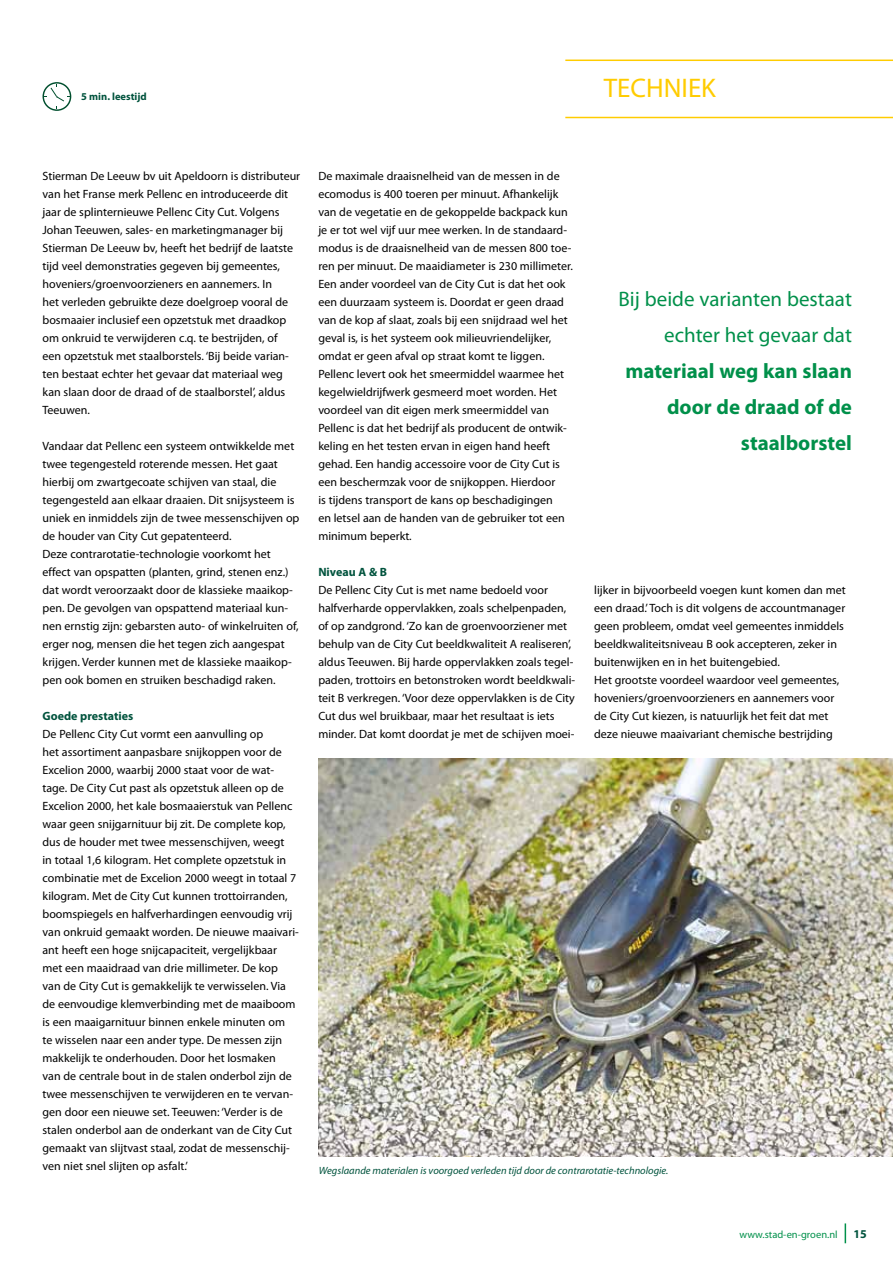
<style>
.page{position:relative;width:893px;height:1263px;background:#fff}
.page>*{position:absolute;margin:0;border:0;box-sizing:border-box;transform-origin:0 0}
.t1{font:27px "Myriad Pro";color:#fc0}
.t2{font:700 21px/36px "Myriad Pro";color:#00904a;text-align:right}
.t3{font:21px/36px "Myriad Pro";color:#00904a;text-align:right}
.t4{font:12px/18px "Myriad Pro";color:#000}
.t5{font:700 12px "Myriad Pro";color:#00533d}
.t6{font:italic 10.5px "Myriad Pro";color:#00533d}
.t7{font:10.5px "Myriad Pro";color:#00904a}
.t8{font:700 10.5px "Myriad Pro";color:#00533d}
</style>
<div class="page">
<svg style="left:845px;top:1223px;width:1px;height:20px"></svg>
<hr style="left:565px;top:117px;width:328px;height:1px;background:#fc0">
<hr style="left:565px;top:60px;width:328px;height:1px;background:#fc0">
<svg style="left:43px;top:82px;width:28px;height:29px"></svg>
<img style="left:318px;top:759px;width:575px;height:398px">
<p class="t8" style="left:81px;top:90px;width:67px">5 min. leestijd</p>
<h1 class="t1" style="left:604px;top:71px;width:114px">TECHNIEK</h1>
<p class="t4" style="left:43px;top:167px;width:259px">Stierman De Leeuw bv uit Apeldoorn is distributeur van het Franse merk Pellenc en introduceerde dit jaar de splinternieuwe Pellenc City Cut. Volgens Johan Teeuwen, sales- en marketingmanager bij Stierman De Leeuw bv, heeft het bedrijf de laatste tijd veel demonstraties gegeven bij gemeentes, hoveniers/groenvoorzieners en aannemers. In<br>het verleden gebruikte deze doelgroep vooral de bosmaaier inclusief een opzetstuk met draadkop om onkruid te verwijderen c.q. te bestrijden, of<br>een opzetstuk met staalborstels. ‘Bij beide varian&shy;ten bestaat echter het gevaar dat materiaal weg kan slaan door de draad of de staalborstel’, aldus Teeuwen.</p>
<p class="t4" style="left:43px;top:437px;width:258px">Vandaar dat Pellenc een systeem ontwikkelde met twee tegengesteld roterende messen. Het gaat hierbij om zwartgecoate schijven van staal, die tegengesteld aan elkaar draaien. Dit snijsysteem is uniek en inmiddels zijn de twee messenschijven op de houder van City Cut gepatenteerd.<br>Deze contrarotatie-technologie voorkomt het effect van opspatten (planten, grind, stenen enz.) dat wordt veroorzaakt door de klassieke maaikop&shy;pen. De gevolgen van opspattend materiaal kun&shy;nen ernstig zijn: gebarsten auto- of winkelruiten of, erger nog, mensen die het tegen zich aangespat krijgen. Verder kunnen met de klassieke maaikop&shy;pen ook bomen en struiken beschadigd raken.</p>
<p class="t5" style="left:43px;top:708px;width:92px">Goede prestaties</p>
<p class="t4" style="left:43px;top:725px;width:258px">De Pellenc City Cut vormt een aanvulling op<br>het assortiment aanpasbare snijkoppen voor de Excelion 2000, waarbij 2000 staat voor de wat&shy;tage. De City Cut past als opzetstuk alleen op de Excelion 2000, het kale bosmaaierstuk van Pellenc waar geen snijgarnituur bij zit. De complete kop, dus de houder met twee messenschijven, weegt<br>in totaal 1,6 kilogram. Het complete opzetstuk in combinatie met de Excelion 2000 weegt in totaal 7 kilogram. Met de City Cut kunnen trottoirranden, boomspiegels en halfverhardingen eenvoudig vrij van onkruid gemaakt worden. De nieuwe maaivari&shy;ant heeft een hoge snijcapaciteit, vergelijkbaar met een maaidraad van drie millimeter. De kop van de City Cut is gemakkelijk te verwisselen. Via de eenvoudige klemverbinding met de maaiboom is een maaigarnituur binnen enkele minuten om<br>te wisselen naar een ander type. De messen zijn makkelijk te onderhouden. Door het losmaken<br>van de centrale bout in de stalen onderbol zijn de twee messenschijven te verwijderen en te vervan&shy;gen door een nieuwe set. Teeuwen: ‘Verder is de stalen onderbol aan de onderkant van de City Cut gemaakt van slijtvast staal, zodat de messenschij&shy;ven niet snel slijten op asfalt.’</p>
<p class="t4" style="left:318px;top:167px;width:256px">De maximale draaisnelheid van de messen in de ecomodus is 400 toeren per minuut. Afhankelijk van de vegetatie en de gekoppelde backpack kun je er tot wel vijf uur mee werken. In de standaard&shy;modus is de draaisnelheid van de messen 800 toe&shy;ren per minuut. De maaidiameter is 230 millimeter.<br>Een ander voordeel van de City Cut is dat het ook een duurzaam systeem is. Doordat er geen draad van de kop af slaat, zoals bij een snijdraad wel het geval is, is het systeem ook milieuvriendelijker, omdat er geen afval op straat komt te liggen.<br>Pellenc levert ook het smeermiddel waarmee het kegelwieldrijfwerk gesmeerd moet worden. Het voordeel van dit eigen merk smeermiddel van Pellenc is dat het bedrijf als producent de ontwik&shy;keling en het testen ervan in eigen hand heeft gehad. Een handig accessoire voor de City Cut is een beschermzak voor de snijkoppen. Hierdoor<br>is tijdens transport de kans op beschadigingen<br>en letsel aan de handen van de gebruiker tot een minimum beperkt.</p>
<p class="t5" style="left:318px;top:564px;width:70px">Niveau A &amp; B</p>
<p class="t4" style="left:318px;top:581px;width:258px">De Pellenc City Cut is met name bedoeld voor halfverharde oppervlakken, zoals schelpenpaden, of op zandgrond. ‘Zo kan de groenvoorziener met behulp van de City Cut beeldkwaliteit A realiseren’, aldus Teeuwen. Bij harde oppervlakken zoals tegel&shy;paden, trottoirs en betonstroken wordt beeldkwali&shy;teit B verkregen. ‘Voor deze oppervlakken is de City Cut dus wel bruikbaar, maar het resultaat is iets minder. Dat komt doordat je met de schijven moei-</p>
<p class="t4" style="left:594px;top:581px;width:253px">lijker in bijvoorbeeld voegen kunt komen dan met een draad.’ Toch is dit volgens de accountmanager geen probleem, omdat veel gemeentes inmiddels beeldkwaliteitsniveau B ook accepteren, zeker in buitenwijken en in het buitengebied.<br>Het grootste voordeel waardoor veel gemeentes, hoveniers/groenvoorzieners en aannemers voor de City Cut kiezen, is natuurlijk het feit dat met deze nieuwe maaivariant chemische bestrijding</p>
<h2 class="t3" style="left:619px;top:281px;width:235px">Bij beide varianten bestaat echter het gevaar dat</h2>
<h2 class="t2" style="left:625px;top:352px;width:228px">materiaal weg kan slaan door de draad of de staalborstel</h2>
<p class="t6" style="left:319px;top:1164px;width:351px">Wegslaande materialen is voorgoed verleden tijd door de contrarotatie-technologie.</p>
<p class="t7" style="left:739px;top:1228px;width:100px">www.stad-en-groen.nl</p>
<p class="t5" style="left:853px;top:1226px;width:15px">15</p>
</div>
